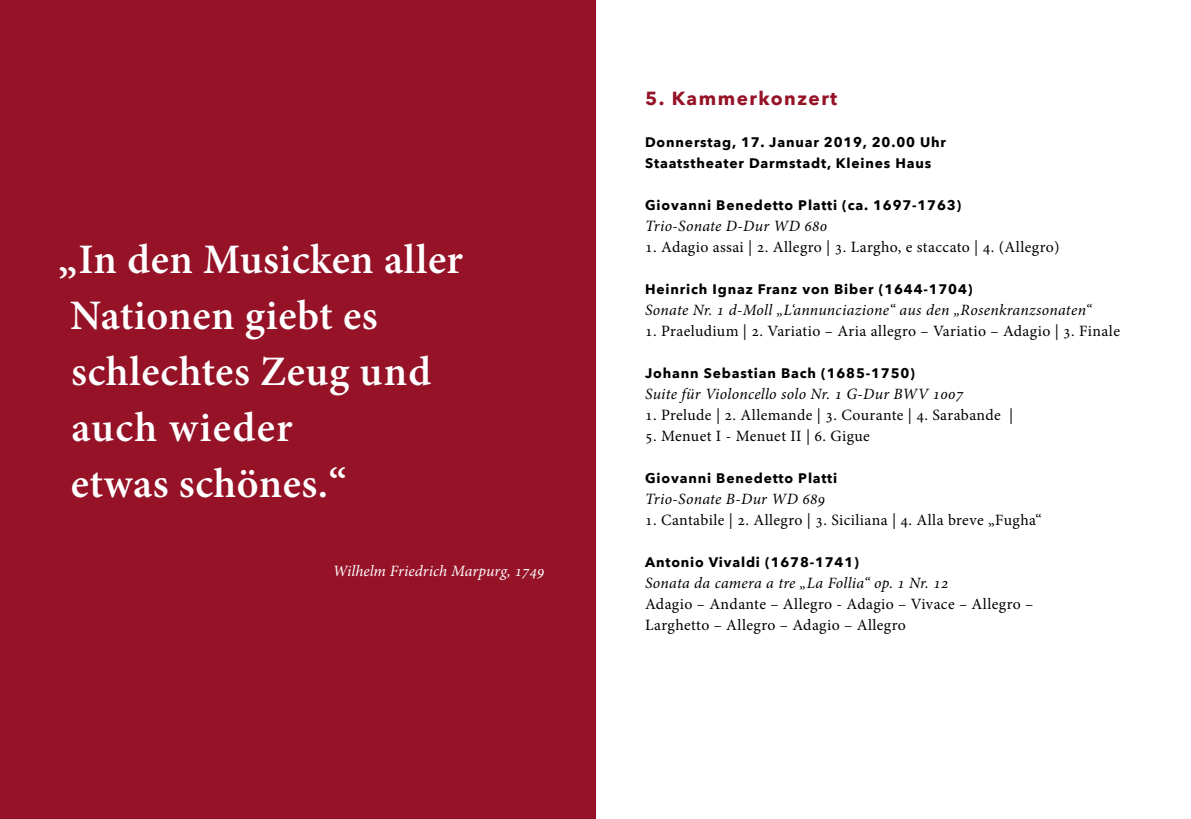
<style>
.page{position:relative;width:1191px;height:819px;background:#fff}
.page>*{position:absolute;margin:0;border:0;box-sizing:border-box;transform-origin:0 0}
.t1{font:600 42px/56px "Minion Pro";letter-spacing:.01em;color:#fff}
.t2{font:700 18.9px "Avenir Next";color:#951227}
.t3{font:15.75px/21px "Minion Pro";letter-spacing:.025em;color:#000}
.t4{font:italic 15.75px "Minion Pro";letter-spacing:.02em;color:#000}
.t5{font:italic 15.75px "Minion Pro";letter-spacing:.005em;color:#fff}
.t6{font:700 13.83px/21px "Avenir Next";letter-spacing:.06em;color:#000}
</style>
<div class="page">
<div style="left:0;top:0;width:595px;height:819px;background:#951227"></div>
<h1 class="t1" style="left:58px;top:231px;width:406px">„In den Musicken aller<br>Nationen giebt es schlechtes Zeug und auch wieder<br>etwas schönes.“</h1>
<p class="t5" style="left:333px;top:560px;width:213px">Wilhelm Friedrich Marpurg, 1749</p>
<p class="t2" style="left:645px;top:87px;width:194px">5. Kammerkonzert</p>
<p class="t6" style="left:645px;top:132px;width:302px">Donnerstag, 17. Januar 2019, 20.00 Uhr<br>Staatstheater Darmstadt, Kleines Haus</p>
<p class="t6" style="left:645px;top:195px;width:318px">Giovanni Benedetto Platti (ca. 1697-1763)</p>
<p class="t4" style="left:645px;top:215px;width:184px">Trio-Sonate D-Dur WD 680</p>
<p class="t3" style="left:645px;top:237px;width:416px">1. Adagio assai | 2. Allegro | 3. Largho, e staccato | 4. (Allegro)</p>
<p class="t6" style="left:645px;top:279px;width:329px">Heinrich Ignaz Franz von Biber (1644-1704)</p>
<p class="t4" style="left:645px;top:299px;width:448px">Sonate Nr. 1 d-Moll „L‘annunciazione“ aus den „Rosenkranzsonaten“</p>
<p class="t3" style="left:645px;top:321px;width:476px">1. Praeludium | 2. Variatio – Aria allegro – Variatio – Adagio | 3. Finale</p>
<p class="t6" style="left:645px;top:363px;width:271px">Johann Sebastian Bach (1685-1750)</p>
<p class="t4" style="left:645px;top:383px;width:320px">Suite für Violoncello solo Nr. 1 G-Dur BWV 1007</p>
<p class="t3" style="left:645px;top:405px;width:370px">1. Prelude | 2. Allemande | 3. Courante | 4. Sarabande |</p>
<p class="t3" style="left:645px;top:426px;width:226px">5. Menuet I - Menuet II | 6. Gigue</p>
<p class="t6" style="left:645px;top:468px;width:193px">Giovanni Benedetto Platti</p>
<p class="t4" style="left:645px;top:488px;width:182px">Trio-Sonate B-Dur WD 689</p>
<p class="t3" style="left:645px;top:510px;width:398px">1. Cantabile | 2. Allegro | 3. Siciliana | 4. Alla breve „Fugha“</p>
<p class="t6" style="left:645px;top:552px;width:215px">Antonio Vivaldi (1678-1741)</p>
<p class="t4" style="left:645px;top:572px;width:305px">Sonata da camera a tre „La Follia“ op. 1 Nr. 12</p>
<p class="t3" style="left:645px;top:594px;width:390px">Adagio – Andante – Allegro - Adagio – Vivace – Allegro –<br>Larghetto – Allegro – Adagio – Allegro</p>
</div>
